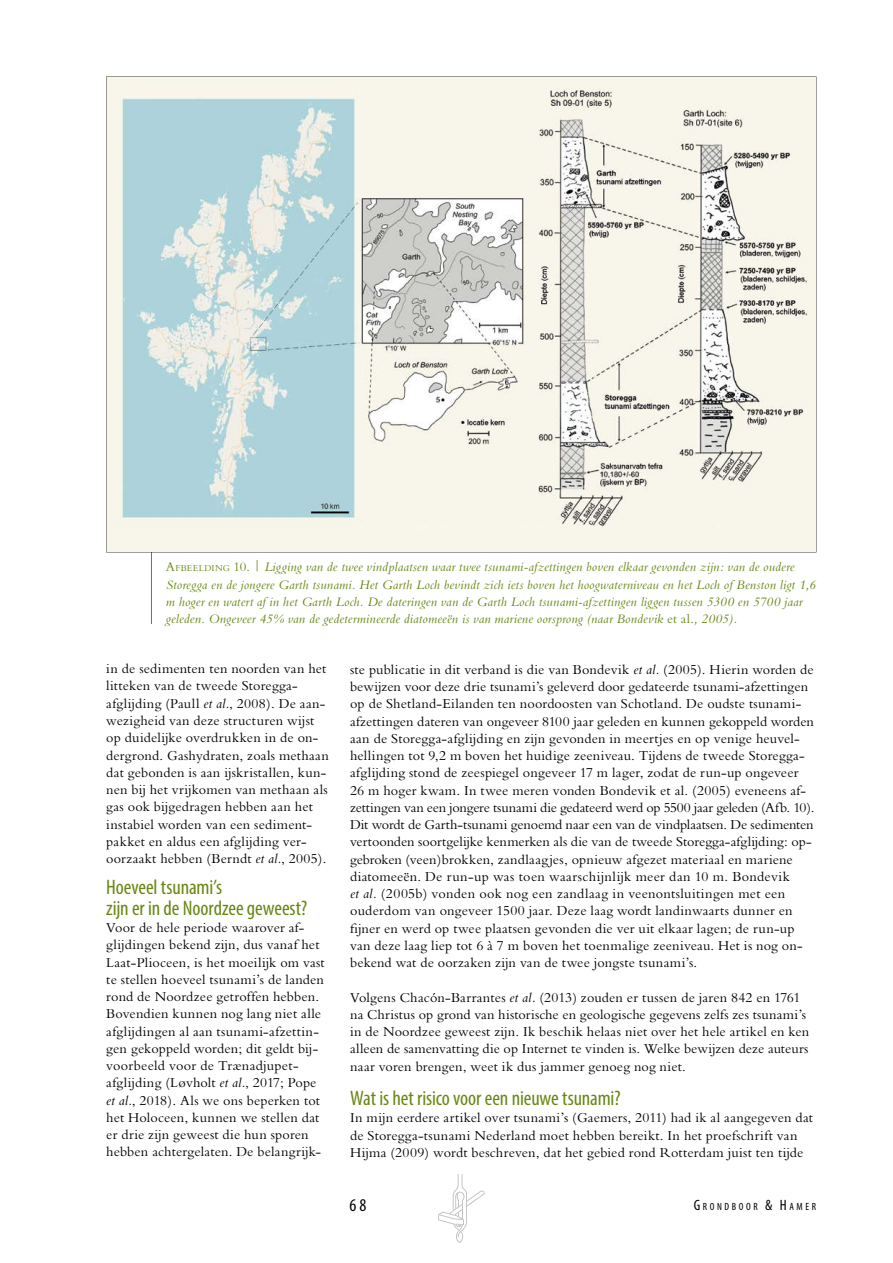
<style>
.page{position:relative;width:893px;height:1263px;background:#fff}
.page>*{position:absolute;margin:0;border:0;box-sizing:border-box;transform-origin:0 0}
.t1{font:condensed 21px/21px "Myriad Pro";letter-spacing:-.005em;color:#688713}
.t2{font:condensed 18px "Myriad Pro";color:#000}
.t3{font:14.25px/17.2px "M Bembo";letter-spacing:.01em;color:#000}
.t4{font:italic 13.5px/17.2px "M Bembo";letter-spacing:.015em;color:#688713}
.t5{font:condensed 10.5px "Myriad Pro";letter-spacing:.245em;color:#000}
.s1{font-style:normal}
.s2{font-style:normal;font-size:9.45px}
.s3{font-style:italic}
.s4{font-size:15px}
</style>
<div class="page">
<svg style="left:438px;top:1174px;width:47px;height:69px"></svg>
<hr style="left:151px;top:545px;width:1px;height:79px;background:#688713">
<svg style="left:106px;top:77px;width:710px;height:475px;background:#dbe3de"></svg>
<p class="t4" style="left:166px;top:558px;width:651px"><span class="s1">A</span><span class="s2">FBEELDING</span> <span class="s1">10. |</span> Ligging van de twee vindplaatsen waar twee tsunami-afzettingen boven elkaar gevonden zijn: van de oudere Storegga en de jongere Garth tsunami. Het Garth Loch bevindt zich iets boven het hoogwaterniveau en het Loch of Benston ligt 1,6 m hoger en watert af in het Garth Loch. De dateringen van de Garth Loch tsunami-afzettingen liggen tussen 5300 en 5700 jaar geleden. Ongeveer 45% van de gedetermineerde diatomeeën is van mariene oorsprong (naar Bondevik <span class="s1">et al.</span>, 2005).</p>
<p class="t3" style="left:106px;top:660px;width:224px">in de sedimenten ten noorden van het litteken van de tweede Storegga&shy;afglijding (Paull <span class="s3">et al.</span>, 2008). De aan&shy;wezigheid van deze structuren wijst op duidelijke overdrukken in de on&shy;dergrond. Gashydraten, zoals methaan dat gebonden is aan ijskristallen, kun&shy;nen bij het vrijkomen van methaan als gas ook bijgedragen hebben aan het instabiel worden van een sediment&shy;pakket en aldus een afglijding ver&shy;oorzaakt hebben (Berndt <span class="s3">et al.</span>, 2005).</p>
<h1 class="t1" style="left:106px;top:876px;width:202px">Hoeveel tsunami’s<br>zijn er in de Noordzee geweest?</h1>
<p class="t3" style="left:106px;top:919px;width:220px">Voor de hele periode waarover af&shy;glijdingen bekend zijn, dus vanaf het Laat-Plioceen, is het moeilijk om vast te stellen hoeveel tsunami’s de landen rond de Noordzee getroffen hebben.<br>Bovendien kunnen nog lang niet alle afglijdingen al aan tsunami-afzettin&shy;gen gekoppeld worden; dit geldt bij&shy;voorbeeld voor de Trænadjupet&shy;afglijding (Løvholt <span class="s3">et al.</span>, 2017; Pope <span class="s3">et al.</span>, 2018). Als we ons beperken tot het Holoceen, kunnen we stellen dat er drie zijn geweest die hun sporen hebben achtergelaten. De belangrijk-</p>
<p class="t3" style="left:350px;top:661px;width:466px">ste publicatie in dit verband is die van Bondevik <span class="s3">et al.</span> (2005). Hierin worden de bewijzen voor deze drie tsunami’s geleverd door gedateerde tsunami-afzettingen op de Shetland-Eilanden ten noordoosten van Schotland. De oudste tsunami&shy;afzettingen dateren van ongeveer 8100 jaar geleden en kunnen gekoppeld worden aan de Storegga-afglijding en zijn gevonden in meertjes en op venige heuvel&shy;hellingen tot 9,2 m boven het huidige zeeniveau. Tijdens de tweede Storegga&shy;afglijding stond de zeespiegel ongeveer 17 m lager, zodat de run-up ongeveer 26 m hoger kwam. In twee meren vonden Bondevik et al. (2005) eveneens af&shy;zettingen van een jongere tsunami die gedateerd werd op 5500 jaar geleden (Afb. 10).<br>Dit wordt de Garth-tsunami genoemd naar een van de vindplaatsen. De sedimenten vertoonden soortgelijke kenmerken als die van de tweede Storegga-afglijding: op&shy;gebroken (veen)brokken, zandlaagjes, opnieuw afgezet materiaal en mariene diatomeeën. De run-up was toen waarschijnlijk meer dan 10 m. Bondevik<br><span class="s3">et al.</span> (2005b) vonden ook nog een zandlaag in veenontsluitingen met een ouderdom van ongeveer 1500 jaar. Deze laag wordt landinwaarts dunner en fijner en werd op twee plaatsen gevonden die ver uit elkaar lagen; de run-up van deze laag liep tot 6 à 7 m boven het toenmalige zeeniveau. Het is nog on&shy;bekend wat de oorzaken zijn van de twee jongste tsunami’s.</p>
<p class="t3" style="left:350px;top:989px;width:461px">Volgens Chacón-Barrantes <span class="s3">et al.</span> (2013) zouden er tussen de jaren 842 en 1761 na Christus op grond van historische en geologische gegevens zelfs zes tsunami’s in de Noordzee geweest zijn. Ik beschik helaas niet over het hele artikel en ken alleen de samenvatting die op Internet te vinden is. Welke bewijzen deze auteurs naar voren brengen, weet ik dus jammer genoeg nog niet.</p>
<h1 class="t1" style="left:350px;top:1087px;width:272px">Wat is het risico voor een nieuwe tsunami?</h1>
<p class="t3" style="left:350px;top:1109px;width:464px">In mijn eerdere artikel over tsunami’s (Gaemers, 2011) had ik al aangegeven dat de Storegga-tsunami Nederland moet hebben bereikt. In het proefschrift van<br>Hijma (2009) wordt beschreven, dat het gebied rond Rotterdam juist ten tijde</p>
<p class="t2" style="left:350px;top:1194px;width:19px">068</p>
<p class="t5" style="left:694px;top:1200px;width:124px"><span class="s4">G</span>RONDBOOR <span class="s4">&amp; H</span>AMER</p>
</div>
